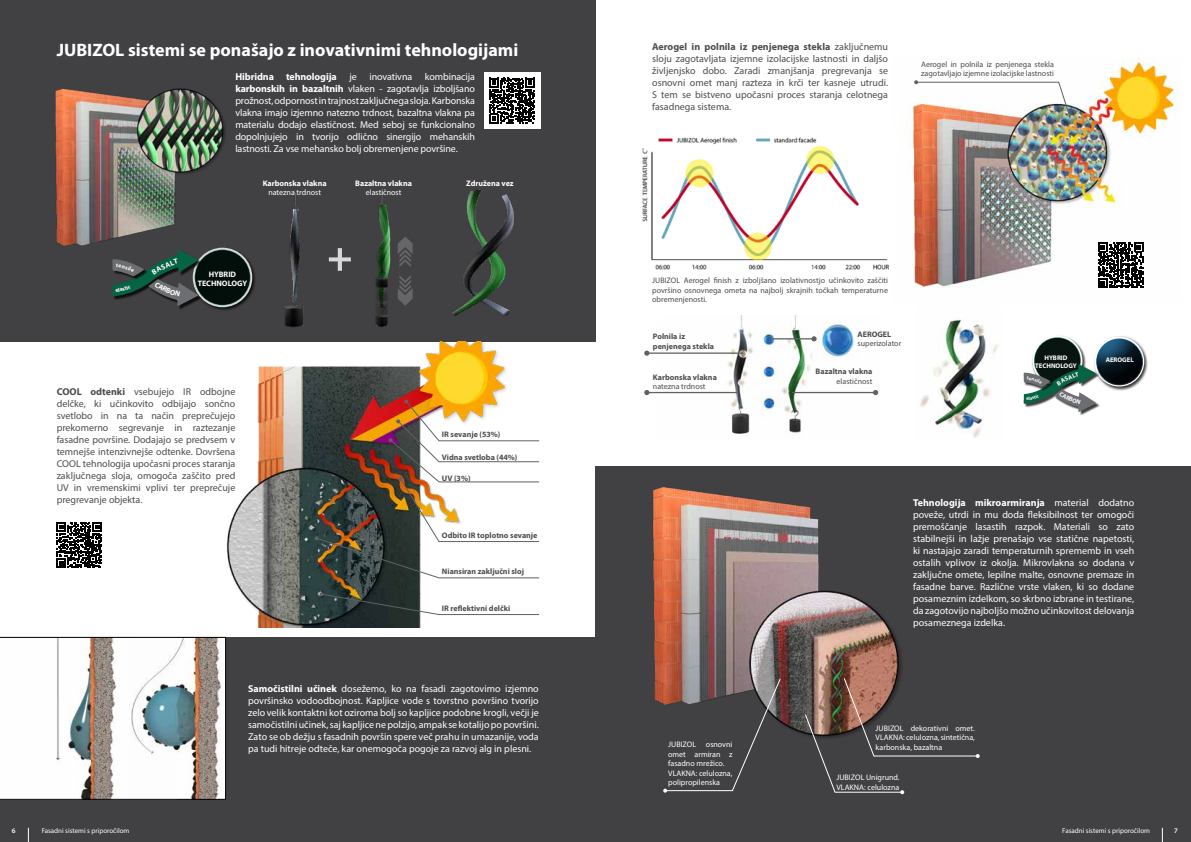
<style>
.page{position:relative;width:1191px;height:842px;background:#fff}
.page>*{position:absolute;margin:0;border:0;box-sizing:border-box;transform-origin:0 0}
.t1{font:700 18px "Myriad Pro";color:#fff}
.t2{font:10px/12px "Myriad Pro";color:#fff;text-align:justify}
.t3{font:10px/12px "Myriad Pro";color:#4d4d4f;text-align:justify}
.t4{font:700 10px "Myriad Pro";letter-spacing:-.01em;color:#fff}
.t5{font:8px/9.6px "Myriad Pro";color:#4d4d4f}
.t6{font:8px/9.6px "Myriad Pro";color:#fff}
.t7{font:700 8px/9.6px "Myriad Pro";color:#4d4d4f}
.t8{font:700 8px "Myriad Pro";color:#fff}
.t9{font:700 7.9px/9.5px "Myriad Pro";color:#fff;text-align:center}
.t10{font:7px "Myriad Pro";color:#fff}
.t11{font:600 7px "Myriad Pro";color:#fff}
.t12{font:700 6.7px/8px "Myriad Pro";color:#fff;text-align:center}
.s1{font-weight:700}
</style>
<div class="page">
<div style="left:0;top:0;width:595px;height:341px;background:#414042"></div>
<div style="left:0;top:637px;width:595px;height:205px;background:#414042"></div>
<div style="left:595px;top:466px;width:596px;height:376px;background:#414042"></div>
<img style="left:653px;top:487px;width:248px;height:247px">
<svg style="left:1162px;top:828px;width:1px;height:14px"></svg>
<svg style="left:28px;top:828px;width:1px;height:14px"></svg>
<img style="left:55px;top:88px;width:170px;height:158px">
<svg style="left:0;top:637px;width:130px;height:162px;background:#e0dedc"></svg>
<img style="left:130px;top:637px;width:96px;height:162px">
<img style="left:216px;top:341px;width:308px;height:286px">
<img style="left:375px;top:193px;width:16px;height:134px">
<svg style="left:398px;top:237px;width:15px;height:30px"></svg>
<svg style="left:398px;top:275px;width:15px;height:31px"></svg>
<svg style="left:329px;top:248px;width:22px;height:23px"></svg>
<img style="left:285px;top:193px;width:19px;height:134px">
<img style="left:452px;top:189px;width:62px;height:127px">
<svg style="left:320px;top:592px;width:220px;height:23px"></svg>
<img style="left:314px;top:399px;width:226px;height:180px">
<svg style="left:56px;top:522px;width:46px;height:46px"></svg>
<div style="left:484px;top:72px;width:56px;height:57px;background:#fff"></div>
<svg style="left:489px;top:78px;width:46px;height:45px"></svg>
<svg style="left:202px;top:247px;width:53px;height:63px"></svg>
<svg style="left:194px;top:249px;width:57px;height:57px"></svg>
<div style="left:193px;top:248px;width:59px;height:59px;border:2px solid #fff;border-radius:50%"></div>
<div style="left:195px;top:250px;width:55px;height:55px;background:#020e0a;border-radius:28px"></div>
<div style="left:195px;top:250px;width:55px;height:55px;border:1px solid #fff;border-radius:50%"></div>
<div style="left:113px;top:250px;width:89px;height:50px;background:#000;opacity:.75"></div>
<div style="left:149px;top:280px;width:53px;height:30px;background:#000;opacity:.75"></div>
<img style="left:920px;top:318px;width:78px;height:120px">
<img style="left:911px;top:58px;width:268px;height:230px">
<img style="left:658px;top:315px;width:221px;height:119px">
<img style="left:813px;top:317px;width:47px;height:41px">
<hr style="left:769px;top:338px;width:45px;height:1px;background:#606163">
<svg style="left:811px;top:336px;width:5px;height:5px"></svg>
<hr style="left:792px;top:392px;width:83px;height:1px;background:#606163">
<svg style="left:873px;top:390px;width:5px;height:5px"></svg>
<hr style="left:647px;top:392px;width:91px;height:1px;background:#606163">
<svg style="left:644px;top:390px;width:5px;height:5px"></svg>
<hr style="left:647px;top:352px;width:96px;height:2px;background:#606163">
<svg style="left:644px;top:351px;width:5px;height:5px"></svg>
<img style="left:914px;top:80px;width:157px;height:38px">
<svg style="left:804px;top:677px;width:175px;height:117px"></svg>
<svg style="left:663px;top:678px;width:118px;height:115px"></svg>
<img style="left:642px;top:137px;width:247px;height:133px">
<svg style="left:1097px;top:243px;width:46px;height:45px"></svg>
<svg style="left:1105px;top:336px;width:43px;height:55px"></svg>
<div style="left:1094px;top:337px;width:49px;height:33px;background:#fff;opacity:.75"></div>
<div style="left:1094px;top:343px;width:49px;height:42px;background:#000;opacity:.75"></div>
<svg style="left:1032px;top:336px;width:54px;height:28px"></svg>
<div style="left:1032px;top:336px;width:50px;height:50px;border:2px solid #fff;border-radius:50%"></div>
<img style="left:1034px;top:337px;width:46px;height:47px;border-radius:23px">
<div style="left:1034px;top:337px;width:47px;height:47px;border:1px solid #fff;border-radius:50%"></div>
<div style="left:1024px;top:365px;width:75px;height:43px;background:#000;opacity:.75"></div>
<div style="left:1054px;top:390px;width:45px;height:26px;background:#000;opacity:.75"></div>
<svg style="left:112px;top:249px;width:87px;height:57px"></svg>
<svg style="left:1023px;top:364px;width:73px;height:48px"></svg>
<h1 class="t1" style="left:57px;top:38px;width:463px">JUBIZOL sistemi se ponašajo z inovativnimi tehnologijami</h1>
<p class="t2" style="left:235px;top:71px;width:241px;text-indent:190px">kombinacija <span class="s1">karbonskih in bazaltnih</span> vlaken - zagotavlja izboljšano prožnost, odpornost in trajnost zaključnega sloja. Karbonska vlakna imajo izjemno natezno trdnost, bazaltna vlakna pa materialu dodajo elastičnost. Med seboj se funkcionalno dopolnjujejo in tvorijo odlično sinergijo mehanskih lastnosti. Za vse mehansko bolj obremenjene površine.</p>
<p class="t8" style="left:355px;top:178px;width:58px">Bazaltna vlakna</p>
<p class="t6" style="left:366px;top:188px;width:37px">elastičnost</p>
<p class="t4" style="left:235px;top:70px;width:103px">Hibridna tehnologija</p>
<p class="t2" style="left:349px;top:71px;width:9px">je</p>
<p class="t2" style="left:369px;top:71px;width:44px">inovativna</p>
<p class="t8" style="left:263px;top:178px;width:65px">Karbonska vlakna</p>
<p class="t8" style="left:466px;top:178px;width:49px">Združena vez</p>
<p class="t6" style="left:268px;top:188px;width:54px">natezna trdnost</p>
<p class="t9" style="left:198px;top:269px;width:51px">HYBRID<br>TECHNOLOGY</p>
<p class="t3" style="left:57px;top:385px;width:180px"><span class="s1">COOL odtenki</span> vsebujejo IR odbojne delčke, ki učinkovito odbijajo sončno svetlobo in na ta način preprečujejo prekomerno segrevanje in raztezanje fasadne površine. Dodajajo se predvsem v temnejše intenzivnejše odtenke. Dovršena COOL tehnologija upočasni proces staranja zaključnega sloja, omogoča zaščito pred UV in vremenskimi vplivi ter preprečuje pregrevanje objekta.</p>
<p class="t7" style="left:442px;top:429px;width:60px">IR sevanje (53%)</p>
<p class="t7" style="left:442px;top:452px;width:77px">Vidna svetloba (44%)</p>
<p class="t7" style="left:442px;top:473px;width:30px">UV (3%)</p>
<p class="t7" style="left:442px;top:530px;width:97px">Odbito IR toplotno sevanje</p>
<p class="t7" style="left:442px;top:566px;width:84px">Niansiran zaključni sloj</p>
<p class="t7" style="left:442px;top:603px;width:70px">IR reflektivni delčki</p>
<p class="t2" style="left:248px;top:683px;width:292px"><span class="s1">Samočistilni učinek</span> dosežemo, ko na fasadi zagotovimo izjemno površinsko vodoodbojnost. Kapljice vode s tovrstno površino tvorijo zelo velik kontaktni kot oziroma bolj so kapljice podobne krogli, večji je samočistilni učinek, saj kapljice ne polzijo, ampak se kotalijo po površini.<br>Zato se ob dežju s fasadnih površin spere več prahu in umazanije, voda pa tudi hitreje odteče, kar onemogoča pogoje za razvoj alg in plesni.</p>
<p class="t3" style="left:652px;top:40px;width:237px"><span class="s1">Aerogel in polnila iz penjenega stekla</span> zaključnemu sloju zagotavljata izjemne izolacijske lastnosti in daljšo življenjsko dobo. Zaradi zmanjšanja pregrevanja se osnovni omet manj razteza in krči ter kasneje utrudi.<br>S tem se bistveno upočasni proces staranja celotnega fasadnega sistema.</p>
<p class="t5" style="left:921px;top:59px;width:134px">Aerogel in polnila iz penjenega stekla zagotavljajo izjemne izolacijske lastnosti</p>
<p class="t5" style="left:652px;top:276px;width:237px;text-align:justify">JUBIZOL Aerogel finish z izboljšano izolativnostjo učinkovito zaščiti površino osnovnega ometa na najbolj skrajnih točkah temperaturne obremenjenosti.</p>
<p class="t7" style="left:653px;top:331px;width:63px">Polnila iz penjenega stekla</p>
<p class="t7" style="left:653px;top:372px;width:65px">Karbonska vlakna</p>
<p class="t5" style="left:653px;top:382px;width:54px">natezna trdnost</p>
<p class="t7" style="left:857px;top:329px;width:35px">AEROGEL</p>
<p class="t5" style="left:857px;top:339px;width:45px">superizolator</p>
<p class="t7" style="left:815px;top:366px;width:58px">Bazaltna vlakna</p>
<p class="t5" style="left:836px;top:376px;width:37px">elastičnost</p>
<p class="t12" style="left:1035px;top:353px;width:43px">HYBRID<br>TECHNOLOGY</p>
<p class="t12" style="left:1105px;top:356px;width:30px">AEROGEL</p>
<p class="t2" style="left:913px;top:497px;width:223px"><span class="s1">Tehnologija mikroarmiranja</span> material dodatno poveže, utrdi in mu doda fleksibilnost ter omogoči premoščanje lasastih razpok. Materiali so zato stabilnejši in lažje prenašajo vse statične napetosti, ki nastajajo zaradi temperaturnih sprememb in vseh ostalih vplivov iz okolja. Mikrovlakna so dodana v zaključne omete, lepilne malte, osnovne premaze in fasadne barve. Različne vrste vlaken, ki so dodane posameznim izdelkom, so skrbno izbrane in testirane, da zagotovijo najboljšo možno učinkovitost delovanja posameznega izdelka.</p>
<p class="t6" style="left:668px;top:739px;width:66px">JUBIZOL osnovni omet armiran z fasadno mrežico.<br>VLAKNA: celulozna, polipropilenska</p>
<p class="t6" style="left:875px;top:723px;width:101px;text-align:justify">JUBIZOL dekorativni omet.<br>VLAKNA: celulozna, sintetična, karbonska, bazaltna</p>
<p class="t6" style="left:836px;top:773px;width:65px">JUBIZOL Unigrund.<br>VLAKNA: celulozna</p>
<p class="t11" style="left:12px;top:826px;width:5px">6</p>
<p class="t10" style="left:42px;top:826px;width:89px">Fasadni sistemi s priporočilom</p>
<p class="t10" style="left:1062px;top:826px;width:89px">Fasadni sistemi s priporočilom</p>
<p class="t11" style="left:1174px;top:826px;width:5px">7</p>
</div>
